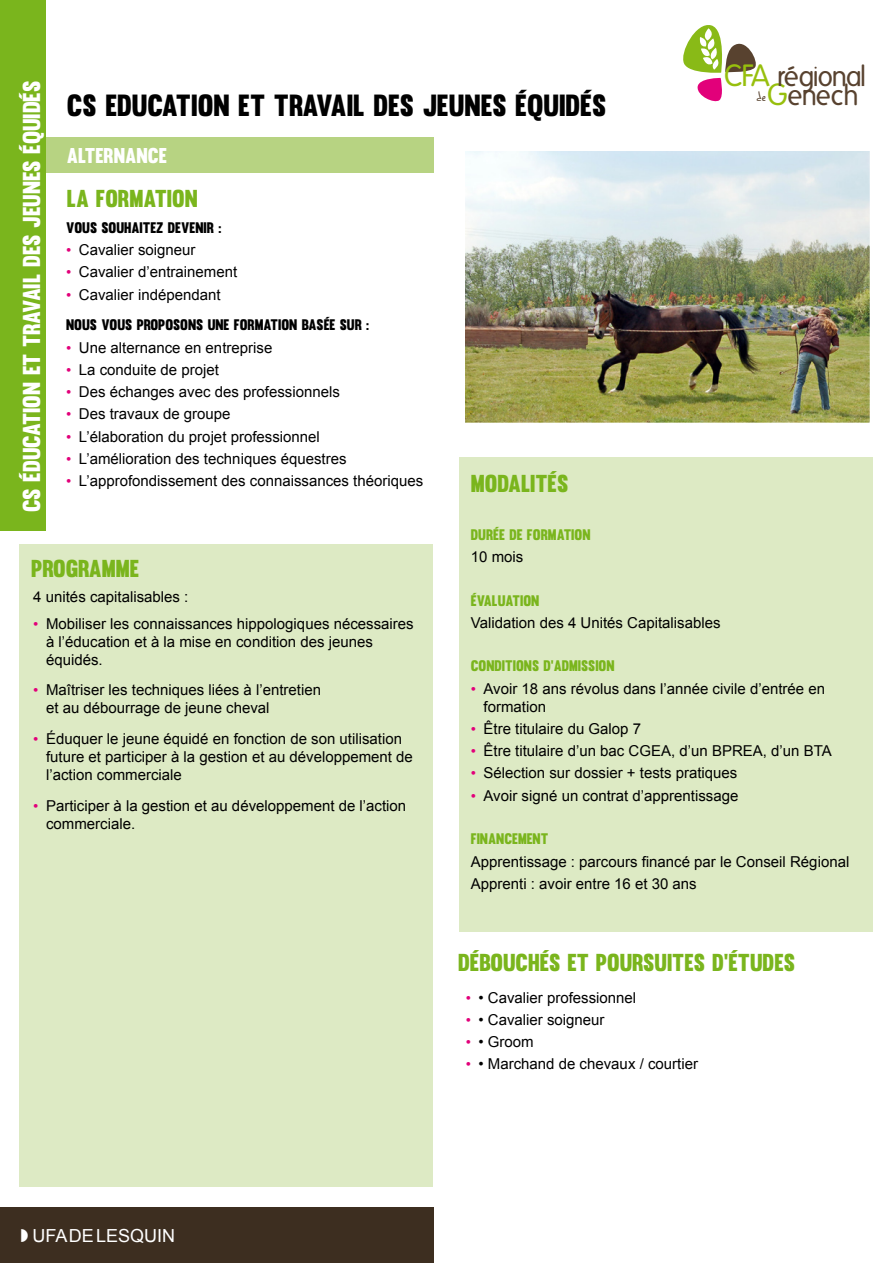
<style>
.page{position:relative;width:893px;height:1263px;background:#fff}
.page>*{position:absolute;margin:0;border:0;box-sizing:border-box;transform-origin:0 0}
.t1{font:30px "Muro";color:#000}
.t2{font:27.75px "Folks";letter-spacing:-.035em;color:#58422f}
.t3{font:24px "Muro";color:#7ab51d}
.t4{font:24px "Muro";color:#fff}
.t5{font:21px "Muro";color:#fff}
.t6{font:18px "Arial";color:#fff}
.t7{font:15px/18px "Arial";color:#000}
.t8{font:15px "Muro";color:#000}
.t9{font:15px "Muro";color:#7ab51d}
.t10{font:12.75px "Philippe";color:#58422f}
.s1{font-size:29.85px;color:#97bf0d}
.s2{font-family:"Gill Sans";color:#e2007a}
</style>
<div class="page">
<div style="left:46px;top:138px;width:388px;height:35px;background:#b7d382"></div>
<div style="left:0;top:0;width:46px;height:531px;background:#7ab51d"></div>
<svg style="left:683px;top:25px;width:73px;height:77px"></svg>
<div style="left:0;top:1208px;width:434px;height:55px;background:#3d2e20"></div>
<div style="left:20px;top:544px;width:413px;height:642px;background:#ddeac4"></div>
<div style="left:460px;top:457px;width:413px;height:474px;background:#ddeac4"></div>
<img style="left:466px;top:152px;width:403px;height:270px">
<div style="left:458px;top:148px;width:415px;height:278px;border:3px solid #fff"></div>
<h2 class="t2" style="left:724px;top:61px;width:143px"><span class="s1">CFA</span> régional</h2>
<h3 class="t4" style="left:17px;top:512px;width:433px;rotate:-90deg">CS ÉDUCATION ET TRAVAIL DES JEUNES ÉQUIDÉS</h3>
<h1 class="t1" style="left:67px;top:88px;width:541px">CS EDUCATION ET TRAVAIL DES JEUNES ÉQUIDÉS</h1>
<p class="t10" style="left:757px;top:89px;width:10px">de</p>
<h2 class="t2" style="left:767px;top:80px;width:93px"><span class="s1">G</span>enech</h2>
<h3 class="t5" style="left:67px;top:143px;width:102px">ALTERNANCE</h3>
<h3 class="t3" style="left:67px;top:184px;width:132px">LA FORMATION</h3>
<p class="t8" style="left:66px;top:218px;width:157px">VOUS SOUHAITEZ DEVENIR :</p>
<p class="t7" style="left:66px;top:241px;width:131px"><span class="s2">•</span> Cavalier soigneur</p>
<p class="t7" style="left:66px;top:263px;width:173px"><span class="s2">•</span> Cavalier d’entrainement</p>
<p class="t7" style="left:66px;top:285px;width:156px"><span class="s2">•</span> Cavalier indépendant</p>
<p class="t8" style="left:66px;top:316px;width:305px">NOUS VOUS PROPOSONS UNE FORMATION BASÉE SUR :</p>
<p class="t7" style="left:66px;top:338px;width:208px"><span class="s2">•</span> Une alternance en entreprise</p>
<p class="t7" style="left:66px;top:361px;width:154px"><span class="s2">•</span> La conduite de projet</p>
<p class="t7" style="left:66px;top:383px;width:275px"><span class="s2">•</span> Des échanges avec des professionnels</p>
<p class="t7" style="left:66px;top:405px;width:166px"><span class="s2">•</span> Des travaux de groupe</p>
<p class="t7" style="left:66px;top:427px;width:255px"><span class="s2">•</span> L’élaboration du projet professionnel</p>
<p class="t7" style="left:66px;top:450px;width:282px"><span class="s2">•</span> L’amélioration des techniques équestres</p>
<p class="t7" style="left:66px;top:472px;width:359px"><span class="s2">•</span> L’approfondissement des connaissances théoriques</p>
<h3 class="t3" style="left:471px;top:469px;width:99px">MODALITÉS</h3>
<p class="t9" style="left:471px;top:525px;width:121px">DURÉE DE FORMATION</p>
<p class="t7" style="left:471px;top:548px;width:54px">10 mois</p>
<p class="t9" style="left:471px;top:591px;width:70px">ÉVALUATION</p>
<p class="t7" style="left:471px;top:614px;width:251px">Validation des 4 Unités Capitalisables</p>
<p class="t9" style="left:471px;top:657px;width:145px">CONDITIONS D’ADMISSION</p>
<p class="t7" style="left:484px;top:680px;width:343px;text-indent:-13px"><span class="s2">•</span> Avoir 18 ans révolus dans l’année civile d’entrée en formation</p>
<p class="t7" style="left:471px;top:720px;width:172px"><span class="s2">•</span> Être titulaire du Galop 7</p>
<p class="t7" style="left:471px;top:742px;width:362px"><span class="s2">•</span> Être titulaire d’un bac CGEA, d’un BPREA, d’un BTA</p>
<p class="t7" style="left:471px;top:764px;width:268px"><span class="s2">•</span> Sélection sur dossier + tests pratiques</p>
<p class="t7" style="left:471px;top:787px;width:269px"><span class="s2">•</span> Avoir signé un contrat d’apprentissage</p>
<p class="t9" style="left:471px;top:830px;width:79px">FINANCEMENT</p>
<p class="t7" style="left:471px;top:850px;width:380px;line-height:22.2px">Apprentissage : parcours financé par le Conseil Régional<br>Apprenti : avoir entre 16 et 30 ans</p>
<h3 class="t3" style="left:31px;top:554px;width:110px">PROGRAMME</h3>
<p class="t7" style="left:33px;top:588px;width:157px">4 unités capitalisables :</p>
<p class="t7" style="left:46px;top:614px;width:369px;text-indent:-13px"><span class="s2">•</span> Mobiliser les connaissances hippologiques nécessaires à l’éducation et à la mise en condition des jeunes équidés.</p>
<p class="t7" style="left:46px;top:681px;width:277px;text-indent:-13px"><span class="s2">•</span> Maîtriser les techniques liées à l’entretien et au débourrage de jeune cheval</p>
<p class="t7" style="left:46px;top:730px;width:368px;text-indent:-13px"><span class="s2">•</span> Éduquer le jeune équidé en fonction de son utilisation future et participer à la gestion et au développement de l’action commerciale</p>
<p class="t7" style="left:46px;top:797px;width:362px;text-indent:-13px"><span class="s2">•</span> Participer à la gestion et au développement de l’action commerciale.</p>
<h3 class="t3" style="left:458px;top:947px;width:338px">DÉBOUCHÉS ET POURSUITES D’ÉTUDES</h3>
<p class="t6" style="left:33px;top:1223px;width:144px">UFA de LEsqu in</p>
<p class="t7" style="left:466px;top:988px;width:172px"><span class="s2">•</span> • Cavalier professionnel</p>
<p class="t7" style="left:466px;top:1011px;width:140px"><span class="s2">•</span> • Cavalier soigneur</p>
<p class="t7" style="left:466px;top:1033px;width:70px"><span class="s2">•</span> • Groom</p>
<p class="t7" style="left:466px;top:1055px;width:234px"><span class="s2">•</span> • Marchand de chevaux / courtier</p>
</div>
